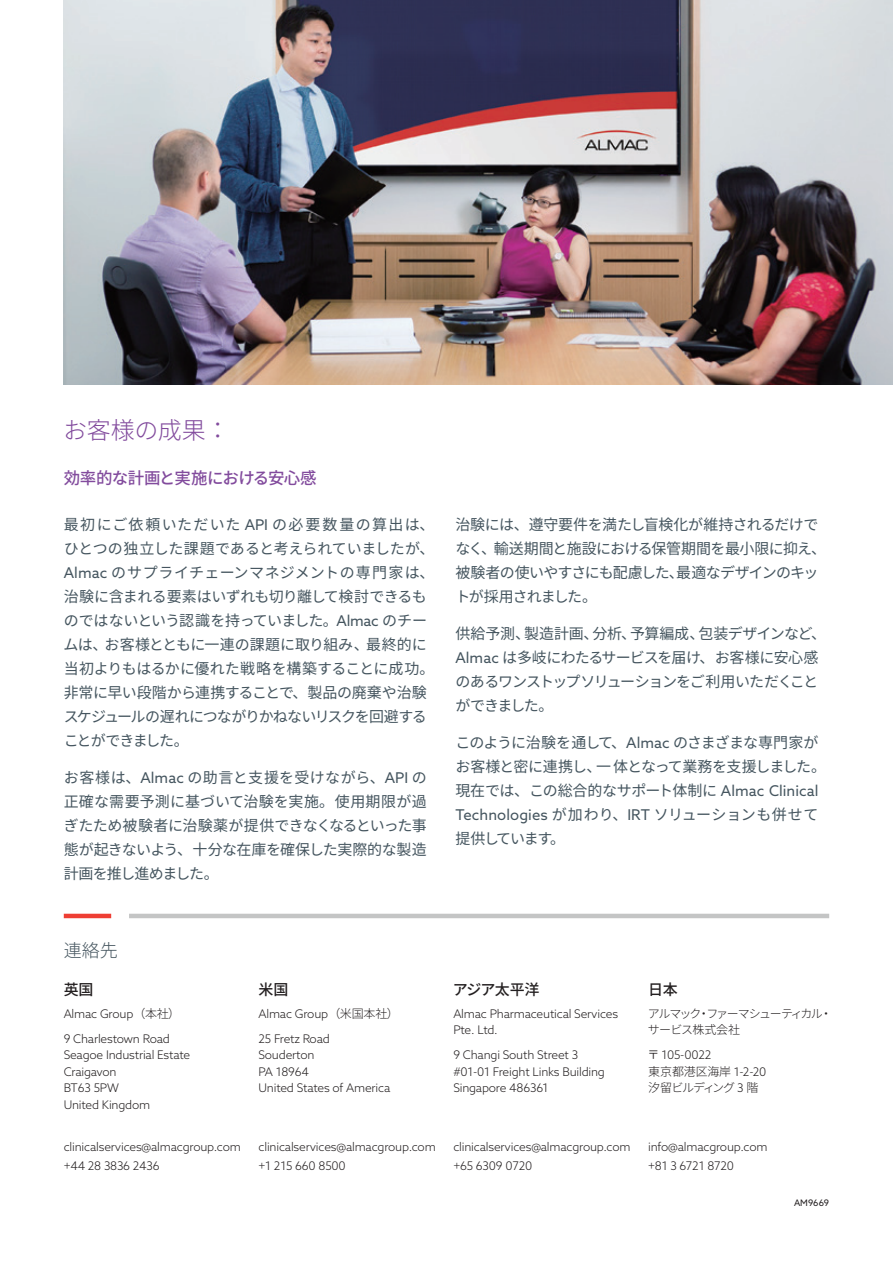
<style>
.page{position:relative;width:893px;height:1263px;background:#fff}
.page>*{position:absolute;margin:0;border:0;box-sizing:border-box;transform-origin:0 0}
.subheading_1{font:300 24px "Noto Sans CJ Kjp";letter-spacing:-.015em;color:#824b9d}
.subheading_1-2{font:300 18px "Noto Sans CJ Kjp";color:#45555f}
.subheading_1-3{font:500 16.5px "Noto Sans CJ Kjp";letter-spacing:-.04em;color:#824b9d}
.p1{font:15px/24px "Noto Sans CJ Kjp";letter-spacing:-.035em;color:#45555f}
.p1-2{font:15px/24px "Noto Sans CJ Kjp";letter-spacing:-.015em;color:#45555f}
.p2{font:500 15px "Noto Sans CJ Kjp";letter-spacing:-.015em;color:#231f20}
.p3{font:300 12px/16.5px "Noto Sans CJ Kjp";letter-spacing:-.1em;color:#231f20}
.p3-2{font:300 12px/16.5px "Noto Sans CJ Kjp";letter-spacing:-.03em;color:#231f20}
.p3-3{font:300 11.85px/16.5px "Azo Sans";letter-spacing:-.015em;color:#231f20}
.t1{font:9px "Azo Sans";color:#231f20}
.s1{font-family:"Azo Sans";font-size:14.85px}
.s2{font-family:"Noto Sans CJ Kjp";font-size:12px}
.s3{font-family:"Azo Sans";font-size:11.85px}
</style>
<div class="page">
<img style="left:64px;top:0;width:829px;height:385px">
<hr style="left:129px;top:914px;width:700px;height:4px;background:#c4c5c5">
<hr style="left:64px;top:914px;width:47px;height:4px;background:#ee3e34">
<p class="subheading_1" style="left:63px;top:417px;width:168px">お客様の成果：</p>
<p class="subheading_1-3" style="left:64px;top:468px;width:255px">効率的な計画と実施における安心感</p>
<p class="p1-2" style="left:64px;top:513px;width:372px">最初にご依頼いただいた <span class="s1">API</span> の必要数量の算出は、ひとつの独立した課題であると考えられていましたが、<br><span class="s1">Almac</span> のサプライチェーンマネジメントの専門家は、治験に含まれる要素はいずれも切り離して検討できるものではないという認識を持っていました。<span class="s1">Almac</span> のチームは、お客様とともに一連の課題に取り組み、最終的に当初よりもはるかに優れた戦略を構築することに成功。非常に早い段階から連携することで、製品の廃棄や治験スケジュールの遅れにつながりかねないリスクを回避することができました。</p>
<p class="p1" style="left:64px;top:766px;width:365px;text-align:justify">お客様は、<span class="s1">Almac</span> の助言と支援を受けながら、<span class="s1">API</span> の正確な需要予測に基づいて治験を実施。使用期限が過ぎたため被験者に治験薬が提供できなくなるといった事態が起きないよう、十分な在庫を確保した実際的な製造計画を推し進めました。</p>
<p class="p1" style="left:455px;top:513px;width:372px">治験には、遵守要件を満たし盲検化が維持されるだけでなく、輸送期間と施設における保管期間を最小限に抑え、被験者の使いやすさにも配慮した、最適なデザインのキットが採用されました。</p>
<p class="p1" style="left:455px;top:622px;width:372px">供給予測、製造計画、分析、予算編成、包装デザインなど、<br><span class="s1">Almac</span> は多岐にわたるサービスを届け、お客様に安心感のあるワンストップソリューションをご利用いただくことができました。</p>
<p class="p1" style="left:455px;top:730px;width:372px">このように治験を通して、<span class="s1">Almac</span> のさまざまな専門家がお客様と密に連携し、一体となって業務を支援しました。現在では、この総合的なサポート体制に <span class="s1">Almac Clinical<br>Technologies</span> が加わり、<span class="s1">IRT</span> ソリューションも併せて提供しています。</p>
<p class="subheading_1-2" style="left:64px;top:940px;width:55px">連絡先</p>
<p class="p2" style="left:64px;top:981px;width:31px">英国</p>
<p class="p3-3" style="left:64px;top:1005px;width:118px">Almac Group<span class="s2">（本社）</span></p>
<p class="p3-3" style="left:64px;top:1030px;width:128px">9 Charlestown Road<br>Seagoe Industrial Estate<br>Craigavon<br>BT63 5PW<br>United Kingdom</p>
<p class="p3-3" style="left:64px;top:1138px;width:179px">clinicalservices@almacgroup.com</p>
<p class="p3-3" style="left:64px;top:1157px;width:97px">+44 28 3836 2436</p>
<p class="p2" style="left:259px;top:981px;width:31px">米国</p>
<p class="p3-3" style="left:259px;top:1005px;width:142px">Almac Group<span class="s2">（米国本社）</span></p>
<p class="p3-3" style="left:259px;top:1030px;width:133px">25 Fretz Road<br>Souderton<br>PA 18964<br>United States of America</p>
<p class="p3-3" style="left:259px;top:1138px;width:179px">clinicalservices@almacgroup.com</p>
<p class="p3-3" style="left:259px;top:1157px;width:89px">+1 215 660 8500</p>
<p class="p2" style="left:453px;top:981px;width:88px">アジア太平洋</p>
<p class="p3-3" style="left:453px;top:1005px;width:166px">Almac Pharmaceutical Services<br>Pte. Ltd.</p>
<p class="p3-3" style="left:453px;top:1047px;width:153px">9 Changi South Street 3 #01-01 Freight Links Building<br>Singapore 486361</p>
<p class="p3-3" style="left:453px;top:1138px;width:179px">clinicalservices@almacgroup.com</p>
<p class="p3-3" style="left:453px;top:1157px;width:80px">+65 6309 0720</p>
<p class="p2" style="left:648px;top:981px;width:31px">日本</p>
<p class="p3" style="left:648px;top:1005px;width:186px">アルマック・ファーマシューティカル・サービス株式会社</p>
<p class="p3-3" style="left:647px;top:1047px;width:65px"><span class="s2">〒</span> 105-0022</p>
<p class="p3-2" style="left:648px;top:1063px;width:120px">東京都港区海岸 <span class="s3">1-2-20</span>汐留ビルディング <span class="s3">3</span> 階</p>
<p class="p3-3" style="left:648px;top:1138px;width:121px">info@almacgroup.com</p>
<p class="p3-3" style="left:648px;top:1157px;width:87px">+81 3 6721 8720</p>
<p class="t1" style="left:794px;top:1197px;width:37px">AM9669</p>
</div>
